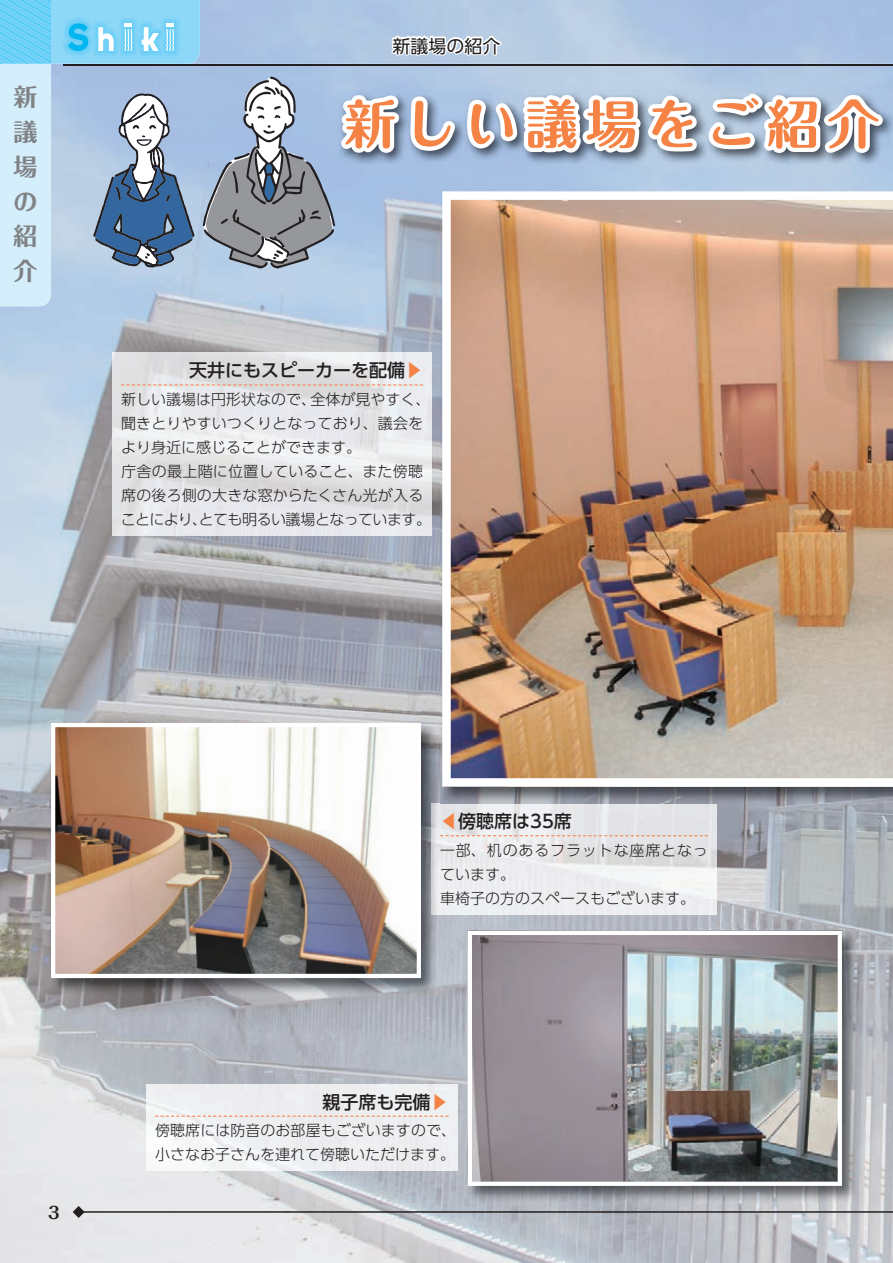
<style>
.page{position:relative;width:893px;height:1263px;background:#fff}
.page>*{position:absolute;margin:0;border:0;box-sizing:border-box;transform-origin:0 0}
.t1{font:700 52.5px "Maru Fo Pro";letter-spacing:.15em;color:#f58345}
.t2{font:700 24px/34.8px "Folk Pro";color:#808285;text-align:justify}
.t3{font:500 18px "UD Shin Go Pr 6";color:#231f20}
.t4{font:18px "UD Shin Go Pro";color:#231f20}
.t5{font:700 16.5px "Folk Pro";color:#231f20}
.t6{font:300 15px/24px "UD Shin Go Pr 6";color:#231f20}
.s1{color:#f58345}
</style>
<div class="page">
<img style="left:0;top:306px;width:158px;height:430px">
<img style="left:367px;top:306px;width:73px;height:61px">
<img style="left:421px;top:367px;width:19px;height:437px">
<img style="left:157px;top:535px;width:264px;height:186px">
<img style="left:0;top:736px;width:52px;height:527px">
<img style="left:716px;top:804px;width:177px;height:38px">
<img style="left:683px;top:842px;width:210px;height:105px">
<img style="left:438px;top:914px;width:245px;height:33px">
<img style="left:52px;top:947px;width:414px;height:158px">
<img style="left:841px;top:947px;width:52px;height:316px">
<img style="left:421px;top:1105px;width:51px;height:158px">
<img style="left:157px;top:1170px;width:264px;height:93px">
<img style="left:472px;top:1203px;width:369px;height:60px">
<img style="left:466px;top:929px;width:393px;height:274px">
<img style="left:473px;top:936px;width:364px;height:245px">
<div style="left:468px;top:931px;width:374px;height:255px;border:4px solid #fff"></div>
<img style="left:147px;top:1084px;width:310px;height:86px">
<svg style="left:155px;top:1116px;width:294px;height:1px"></svg>
<img style="left:438px;top:804px;width:278px;height:110px">
<svg style="left:440px;top:835px;width:268px;height:1px"></svg>
<img style="left:113px;top:353px;width:319px;height:182px">
<svg style="left:121px;top:384px;width:302px;height:1px"></svg>
<img style="left:49px;top:721px;width:389px;height:274px">
<img style="left:56px;top:728px;width:360px;height:245px">
<div style="left:51px;top:723px;width:370px;height:255px;border:4px solid #fff"></div>
<img style="left:440px;top:190px;width:453px;height:614px">
<img style="left:442px;top:191px;width:451px;height:596px">
<svg style="left:73px;top:1206px;width:12px;height:12px"></svg>
<hr style="left:81px;top:1211px;width:812px;height:2px;background:#231f20">
<hr style="left:64px;top:64px;width:829px;height:1px;background:#231f20">
<svg style="left:0;top:0;width:887px;height:306px;background:#b4c0cd"></svg>
<h2 class="t2" style="left:14px;top:76px;width:25px">新議場の紹介</h2>
<p class="t4" style="left:392px;top:31px;width:109px">新議場の紹介</p>
<h1 class="t1" style="left:344px;top:82px;width:537px">新しい議場をご紹介</h1>
<p class="t3" style="left:189px;top:356px;width:235px">天井にもスピーカーを配備<span class="s1">▶</span></p>
<p class="t6" style="left:311px;top:387px;width:121px">全体が見やすく、</p>
<p class="t6" style="left:121px;top:387px;width:312px">新しい議場は円形状なので、<br>聞きとりやすいつくりとなっており、議会をより身近に感じることができます。<br>庁舎の最上階に位置していること、また傍聴席の後ろ側の大きな窓からたくさん光が入ることによりとても明るい議場となっています。</p>
<p class="t6" style="left:192px;top:507px;width:16px">、</p>
<p class="t5" style="left:48px;top:1198px;width:13px">3</p>
<p class="t3" style="left:440px;top:807px;width:133px"><span class="s1">◀</span>傍聴席は35席</p>
<p class="t6" style="left:440px;top:837px;width:269px">一部、机のあるフラットな座席となっています。<br>車椅子の方のスペースもございます。</p>
<p class="t3" style="left:323px;top:1087px;width:127px">親子席も完備<span class="s1">▶</span></p>
<p class="t6" style="left:155px;top:1118px;width:302px">傍聴席には防音のお部屋もございますので、小さなお子さんを連れて傍聴いただけます。</p>
</div>
